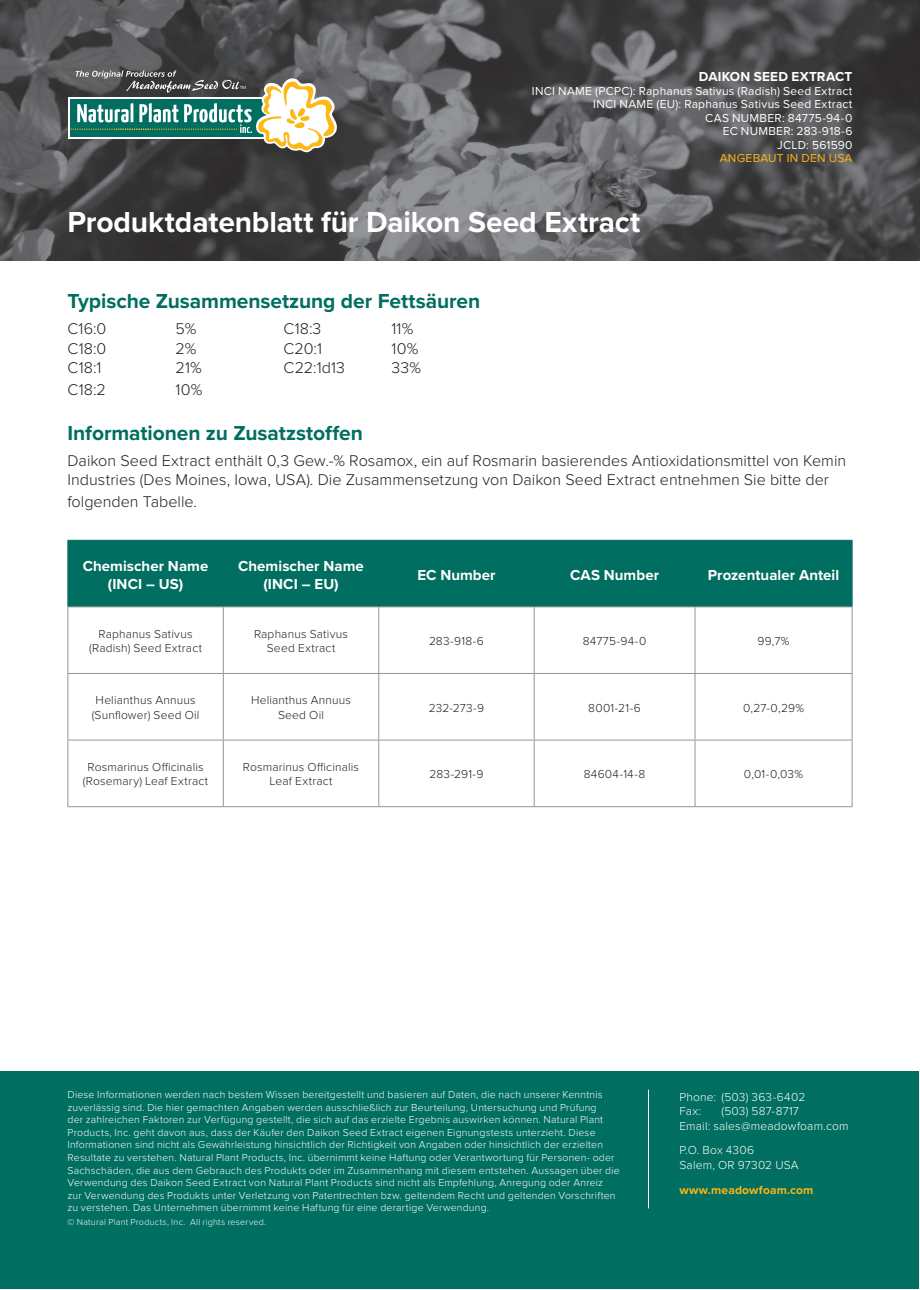
<style>
.page{position:relative;width:920px;height:1290px;background:#fff}
.page>*{position:absolute;margin:0;border:0;box-sizing:border-box;transform-origin:0 0}
.t1{font:700 30px "Proxima Nova";letter-spacing:-.005em;color:#fff}
.t2{font:700 21px "Proxima Nova";letter-spacing:-.005em;color:#006e60}
.t3{font:300 16.2px/19.4px "Proxima Nova";letter-spacing:.005em;color:#231f20}
.t4{font:700 15px/18px "Proxima Nova";letter-spacing:.005em;color:#fff;text-align:center}
.t5{font:700 13.5px "Proxima Nova";letter-spacing:.015em;color:#fff}
.t6{font:300 12px/14.4px "Proxima Nova";letter-spacing:.015em;color:#231f20;text-align:center}
.t7{font:12px/13.5px "Proxima Nova";letter-spacing:.02em;color:#fff;text-align:right}
.t8{font:300 12px/14.4px "Proxima Nova";letter-spacing:.015em;color:#fff}
.t9{font:700 12px "Proxima Nova";letter-spacing:.015em;color:#fcb615}
.t10{font:12px "Proxima Nova";letter-spacing:.02em;color:#fcb615}
.t11{font:300 10.5px/12.6px "Proxima Nova";letter-spacing:.02em;color:#fff}
.t12{font:300 9px "Proxima Nova";letter-spacing:.025em;color:#fff}
</style>
<div class="page">
<img style="left:0;top:0;width:920px;height:260px">
<svg style="left:70px;top:70px;width:268px;height:83px"></svg>
<div style="left:1px;top:1071px;width:918px;height:218px;background:#006e60"></div>
<hr style="left:648px;top:1090px;width:1px;height:118px;background:#fff">
<div style="left:69px;top:541px;width:783px;height:65px;background:#006e60"></div>
<hr style="left:223px;top:541px;width:1px;height:65px;background:#006e60">
<hr style="left:378px;top:541px;width:1px;height:65px;background:#006e60">
<hr style="left:223px;top:607px;width:1px;height:66px;background:#939598">
<hr style="left:378px;top:607px;width:1px;height:66px;background:#939598">
<hr style="left:534px;top:607px;width:1px;height:66px;background:#939598">
<hr style="left:695px;top:607px;width:1px;height:66px;background:#939598">
<hr style="left:68px;top:673px;width:155px;height:1px;background:#939598">
<hr style="left:223px;top:673px;width:156px;height:1px;background:#939598">
<hr style="left:223px;top:674px;width:1px;height:66px;background:#939598">
<hr style="left:379px;top:673px;width:155px;height:1px;background:#939598">
<hr style="left:378px;top:674px;width:1px;height:66px;background:#939598">
<hr style="left:534px;top:673px;width:161px;height:1px;background:#939598">
<hr style="left:534px;top:674px;width:1px;height:66px;background:#939598">
<hr style="left:695px;top:673px;width:157px;height:1px;background:#939598">
<hr style="left:695px;top:674px;width:1px;height:66px;background:#939598">
<hr style="left:68px;top:740px;width:155px;height:1px;background:#939598">
<hr style="left:223px;top:740px;width:156px;height:1px;background:#939598">
<hr style="left:223px;top:740px;width:1px;height:66px;background:#939598">
<hr style="left:379px;top:740px;width:155px;height:1px;background:#939598">
<hr style="left:378px;top:740px;width:1px;height:66px;background:#939598">
<hr style="left:534px;top:740px;width:161px;height:1px;background:#939598">
<hr style="left:534px;top:740px;width:1px;height:66px;background:#939598">
<hr style="left:695px;top:740px;width:157px;height:1px;background:#939598">
<hr style="left:695px;top:740px;width:1px;height:66px;background:#939598">
<hr style="left:68px;top:606px;width:155px;height:1px;background:#939598">
<hr style="left:68px;top:607px;width:1px;height:66px;background:#939598">
<hr style="left:223px;top:606px;width:156px;height:1px;background:#939598">
<hr style="left:379px;top:606px;width:155px;height:1px;background:#939598">
<hr style="left:534px;top:606px;width:161px;height:1px;background:#939598">
<hr style="left:695px;top:606px;width:157px;height:1px;background:#939598">
<hr style="left:852px;top:607px;width:1px;height:66px;background:#939598">
<hr style="left:68px;top:674px;width:1px;height:66px;background:#939598">
<hr style="left:852px;top:674px;width:1px;height:66px;background:#939598">
<hr style="left:68px;top:740px;width:1px;height:66px;background:#939598">
<hr style="left:852px;top:740px;width:1px;height:66px;background:#939598">
<hr style="left:68px;top:806px;width:155px;height:1px;background:#939598">
<hr style="left:223px;top:806px;width:156px;height:1px;background:#939598">
<hr style="left:379px;top:806px;width:155px;height:1px;background:#939598">
<hr style="left:534px;top:806px;width:161px;height:1px;background:#939598">
<hr style="left:695px;top:806px;width:157px;height:1px;background:#939598">
<hr style="left:68px;top:540px;width:155px;height:1px;background:#006e60">
<hr style="left:68px;top:541px;width:1px;height:65px;background:#006e60">
<hr style="left:223px;top:540px;width:156px;height:1px;background:#006e60">
<hr style="left:379px;top:540px;width:155px;height:1px;background:#006e60">
<hr style="left:534px;top:540px;width:161px;height:1px;background:#006e60">
<hr style="left:534px;top:541px;width:1px;height:65px;background:#006e60">
<hr style="left:695px;top:540px;width:157px;height:1px;background:#006e60">
<hr style="left:695px;top:541px;width:1px;height:65px;background:#006e60">
<hr style="left:852px;top:541px;width:1px;height:65px;background:#006e60">
<p class="t5" style="left:699px;top:67px;width:155px">DAIKON SEED EXTRACT</p>
<p class="t7" style="left:532px;top:83px;width:322px">INCI NAME (PCPC): Raphanus Sativus (Radish) Seed Extract<br>INCI NAME (EU): Raphanus Sativus Seed Extract<br>CAS NUMBER: 84775-94-0<br>EC NUMBER: 283-918-6<br>JCLD: 561590</p>
<p class="t10" style="left:720px;top:149px;width:134px">ANGEBAUT IN DEN USA</p>
<h1 class="t1" style="left:68px;top:200px;width:574px">Produktdatenblatt für Daikon Seed Extract</h1>
<h2 class="t2" style="left:68px;top:286px;width:414px">Typische Zusammensetzung der Fettsäuren</h2>
<h3 class="t3" style="left:68px;top:320px;width:40px">C16:0</h3>
<h3 class="t3" style="left:176px;top:320px;width:22px">5%</h3>
<h3 class="t3" style="left:284px;top:320px;width:39px">C18:3</h3>
<h3 class="t3" style="left:392px;top:320px;width:23px">11%</h3>
<h3 class="t3" style="left:68px;top:339px;width:40px">C18:0</h3>
<h3 class="t3" style="left:176px;top:339px;width:23px">2%</h3>
<h3 class="t3" style="left:284px;top:339px;width:40px">C20:1</h3>
<h3 class="t3" style="left:392px;top:339px;width:28px">10%</h3>
<h3 class="t3" style="left:68px;top:358px;width:36px">C18:1</h3>
<h3 class="t3" style="left:176px;top:358px;width:28px">21%</h3>
<h3 class="t3" style="left:284px;top:358px;width:63px">C22:1d13</h3>
<h3 class="t3" style="left:392px;top:358px;width:31px">33%</h3>
<h3 class="t3" style="left:68px;top:380px;width:40px">C18:2</h3>
<h3 class="t3" style="left:176px;top:380px;width:28px">10%</h3>
<h2 class="t2" style="left:68px;top:417px;width:297px">Informationen zu Zusatzstoffen</h2>
<h3 class="t3" style="left:68px;top:451px;width:780px">Daikon Seed Extract enthält 0,3 Gew.-% Rosamox, ein auf Rosmarin basierendes Antioxidationsmittel von Kemin<br>Industries (Des Moines, Iowa, USA). Die Zusammensetzung von Daikon Seed Extract entnehmen Sie bitte der</h3>
<h3 class="t3" style="left:68px;top:492px;width:131px">folgenden Tabelle.</h3>
<h3 class="t4" style="left:83px;top:556px;width:127px">Chemischer Name (INCI – US)</h3>
<h3 class="t4" style="left:238px;top:556px;width:127px">Chemischer Name (INCI – EU)</h3>
<h3 class="t4" style="left:417px;top:565px;width:80px">EC Number</h3>
<h3 class="t4" style="left:570px;top:565px;width:91px">CAS Number</h3>
<h3 class="t4" style="left:708px;top:565px;width:133px">Prozentualer Anteil</h3>
<p class="t6" style="left:89px;top:627px;width:114px">Raphanus Sativus (Radish) Seed Extract</p>
<p class="t6" style="left:254px;top:627px;width:95px">Raphanus Sativus<br>Seed Extract</p>
<p class="t6" style="left:429px;top:634px;width:56px">283-918-6</p>
<p class="t6" style="left:583px;top:634px;width:65px">84775-94-0</p>
<p class="t6" style="left:758px;top:634px;width:33px">99,7%</p>
<p class="t6" style="left:92px;top:693px;width:109px">Helianthus Annuus (Sunflower) Seed Oil</p>
<p class="t6" style="left:251px;top:693px;width:101px">Helianthus Annuus<br>Seed Oil</p>
<p class="t6" style="left:429px;top:701px;width:57px">232-273-9</p>
<p class="t6" style="left:588px;top:701px;width:54px">8001-21-6</p>
<p class="t6" style="left:743px;top:701px;width:63px">0,27-0,29%</p>
<p class="t6" style="left:83px;top:760px;width:127px">Rosmarinus Officinalis (Rosemary) Leaf Extract</p>
<p class="t6" style="left:243px;top:760px;width:118px">Rosmarinus Officinalis<br>Leaf Extract</p>
<p class="t6" style="left:429px;top:767px;width:56px">283-291-9</p>
<p class="t6" style="left:584px;top:767px;width:63px">84604-14-8</p>
<p class="t6" style="left:744px;top:767px;width:61px">0,01-0,03%</p>
<p class="t11" style="left:68px;top:1088px;width:554px">Diese Informationen werden nach bestem Wissen bereitgestellt und basieren auf Daten, die nach unserer Kenntnis zuverlässig sind. Die hier gemachten Angaben werden ausschließlich zur Beurteilung, Untersuchung und Prüfung<br>der zahlreichen Faktoren zur Verfügung gestellt, die sich auf das erzielte Ergebnis auswirken können. Natural Plant Products, Inc. geht davon aus, dass der Käufer den Daikon Seed Extract eigenen Eignungstests unterzieht. Diese Informationen sind nicht als Gewährleistung hinsichtlich der Richtigkeit von Angaben oder hinsichtlich der erzielten Resultate zu verstehen. Natural Plant Products, Inc. übernimmt keine Haftung oder Verantwortung für Personen- oder Sachschäden, die aus dem Gebrauch des Produkts oder im Zusammenhang mit diesem entstehen. Aussagen über die Verwendung des Daikon Seed Extract von Natural Plant Products sind nicht als Empfehlung, Anregung oder Anreiz zur Verwendung des Produkts unter Verletzung von Patentrechten bzw. geltendem Recht und geltenden Vorschriften zu verstehen. Das Unternehmen übernimmt keine Haftung für eine derartige Verwendung.</p>
<p class="t12" style="left:68px;top:1217px;width:200px">© Natural Plant Products, Inc. All rights reserved.</p>
<p class="t8" style="left:679px;top:1090px;width:127px">Phone: (503) 363-6402<br>Fax:</p>
<p class="t8" style="left:679px;top:1104px;width:171px;text-indent:42px">(503) 587-8717<br>Email: sales@meadowfoam.com</p>
<p class="t8" style="left:679px;top:1143px;width:121px">P.O. Box 4306<br>Salem, OR 97302 USA</p>
<p class="t9" style="left:679px;top:1181px;width:136px">www.meadowfoam.com</p>
</div>
